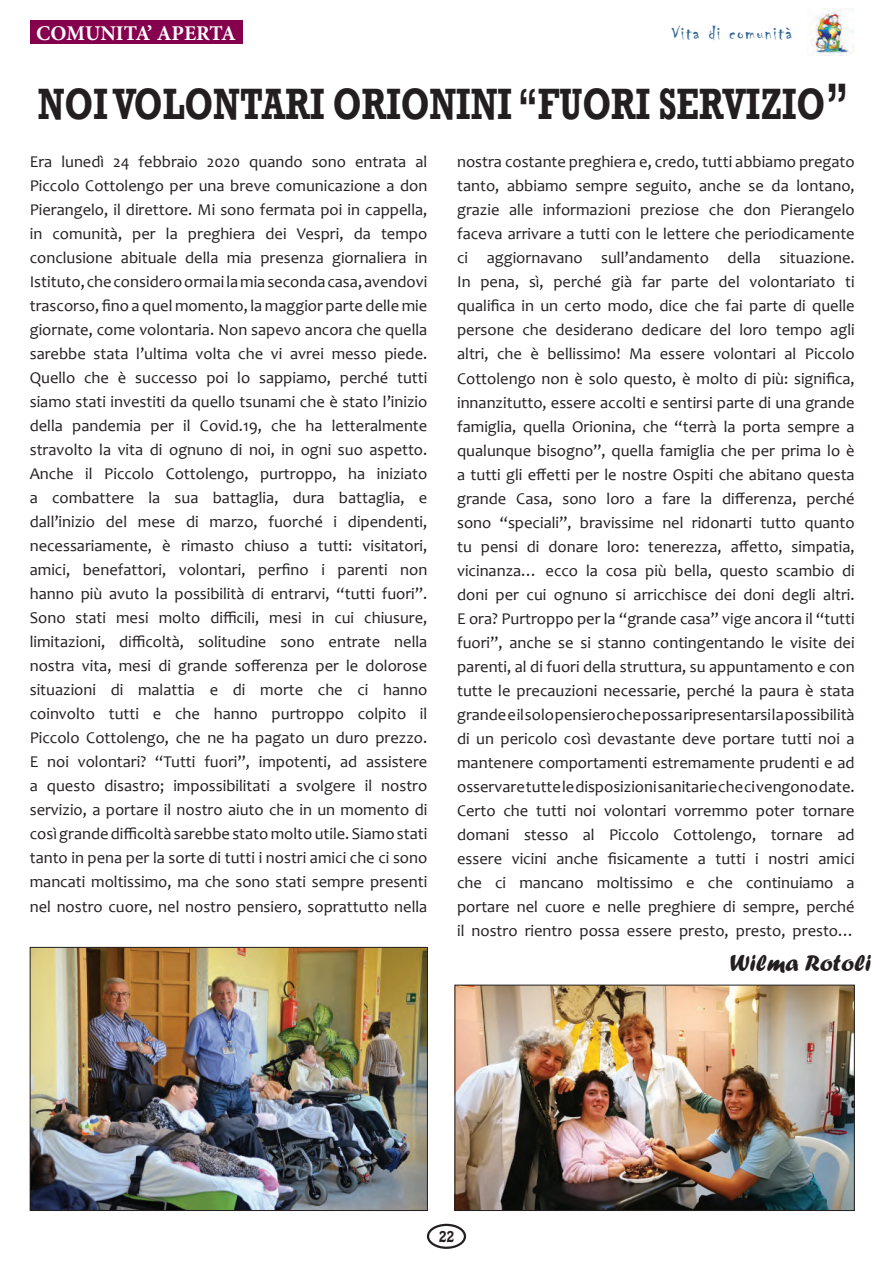
<style>
.page{position:relative;width:893px;height:1263px;background:#fff}
.page>*{position:absolute;margin:0;border:0;box-sizing:border-box;transform-origin:0 0}
.t1{font:700 45px "Rockwell";color:#231f20;scale:.75 1}
.t2{font:24px "Forte";color:#231f20}
.t3{font:700 21px "Minion Pro";color:#fff}
.t4{font:21px "Chiller";letter-spacing:.07em;color:#306695}
.t5{font:16.5px/24px "Candara";color:#231f20;text-align:justify}
.t6{font:13.5px "Hobo Std";color:#231f20}
.s1{font-size:52.5px}
</style>
<div class="page">
<div style="left:427px;top:1224px;width:39px;height:25px;border:2px solid #231f20;border-radius:50%"></div>
<svg style="left:436px;top:1227px;width:21px;height:18px"></svg>
<div style="left:30px;top:21px;width:212px;height:23px;background:#85004d"></div>
<img style="left:810px;top:8px;width:44px;height:47px">
<img style="left:32px;top:949px;width:394px;height:260px">
<div style="left:30px;top:947px;width:398px;height:264px;border:1px solid #231f20"></div>
<img style="left:457px;top:987px;width:396px;height:222px">
<div style="left:455px;top:985px;width:400px;height:226px;border:1px solid #231f20"></div>
<p class="t3" style="left:36px;top:18px;width:201px">COMUNITA’ APERTA</p>
<p class="t4" style="left:672px;top:21px;width:122px">Vita di comunità</p>
<h1 class="t1" style="left:38px;top:77px;width:1083px">NOI VOLONTARI ORIONINI “FUORI SERVIZIO<span class="s1">”</span></h1>
<p class="t5" style="left:30px;top:150px;width:399px">Era lunedì 24 febbraio 2020 quando sono entrata al Piccolo Cottolengo per una breve comunicazione a don Pierangelo, il direttore. Mi sono fermata poi in cappella, in comunità, per la preghiera dei Vespri, da tempo conclusione abituale della mia presenza giornaliera in Istituto, che considero ormai la mia seconda casa, avendovi trascorso, fino a quel momento, la maggior parte delle mie giornate, come volontaria. Non sapevo ancora che quella sarebbe stata l’ultima volta che vi avrei messo piede.<br>Quello che è successo poi lo sappiamo, perché tutti siamo stati investiti da quello tsunami che è stato l’inizio della pandemia per il Covid.19, che ha letteralmente stravolto la vita di ognuno di noi, in ogni suo aspetto.<br>Anche il Piccolo Cottolengo, purtroppo, ha iniziato a combattere la sua battaglia, dura battaglia, e dall’inizio del mese di marzo, fuorché i dipendenti, necessariamente, è rimasto chiuso a tutti: visitatori, amici, benefattori, volontari, perfino i parenti non hanno più avuto la possibilità di entrarvi, “tutti fuori”.<br>Sono stati mesi molto difficili, mesi in cui chiusure, limitazioni, difficoltà, solitudine sono entrate nella nostra vita, mesi di grande sofferenza per le dolorose situazioni di malattia e di morte che ci hanno coinvolto tutti e che hanno purtroppo colpito il Piccolo Cottolengo, che ne ha pagato un duro prezzo.<br>E noi volontari? “Tutti fuori”, impotenti, ad assistere a questo disastro; impossibilitati a svolgere il nostro servizio, a portare il nostro aiuto che in un momento di così grande difficoltà sarebbe stato molto utile. Siamo stati tanto in pena per la sorte di tutti i nostri amici che ci sono mancati moltissimo, ma che sono stati sempre presenti nel nostro cuore, nel nostro pensiero, soprattutto nella</p>
<p class="t5" style="left:457px;top:150px;width:399px">nostra costante preghiera e, credo, tutti abbiamo pregato tanto, abbiamo sempre seguito, anche se da lontano, grazie alle informazioni preziose che don Pierangelo faceva arrivare a tutti con le lettere che periodicamente ci aggiornavano sull’andamento della situazione.<br>In pena, sì, perché già far parte del volontariato ti qualifica in un certo modo, dice che fai parte di quelle persone che desiderano dedicare del loro tempo agli altri, che è bellissimo! Ma essere volontari al Piccolo Cottolengo non è solo questo, è molto di più: significa, innanzitutto, essere accolti e sentirsi parte di una grande famiglia, quella Orionina, che “terrà la porta sempre a qualunque bisogno”, quella famiglia che per prima lo è a tutti gli effetti per le nostre Ospiti che abitano questa grande Casa, sono loro a fare la differenza, perché sono “speciali”, bravissime nel ridonarti tutto quanto tu pensi di donare loro: tenerezza, affetto, simpatia, vicinanza… ecco la cosa più bella, questo scambio di doni per cui ognuno si arricchisce dei doni degli altri.<br>E ora? Purtroppo per la “grande casa” vige ancora il “tutti fuori”, anche se si stanno contingentando le visite dei parenti, al di fuori della struttura, su appuntamento e con tutte le precauzioni necessarie, perché la paura è stata grande e il solo pensiero che possa ripresentarsi la possibilità di un pericolo così devastante deve portare tutti noi a mantenere comportamenti estremamente prudenti e ad osservare tutte le disposizioni sanitarie che ci vengono date.<br>Certo che tutti noi volontari vorremmo poter tornare domani stesso al Piccolo Cottolengo, tornare ad essere vicini anche fisicamente a tutti i nostri amici che ci mancano moltissimo e che continuiamo a portare nel cuore e nelle preghiere di sempre, perché il nostro rientro possa essere presto, presto, presto…</p>
<h2 class="t2" style="left:730px;top:948px;width:142px">Wilma Rotoli</h2>
<p class="t6" style="left:439px;top:1227px;width:17px">22</p>
</div>
